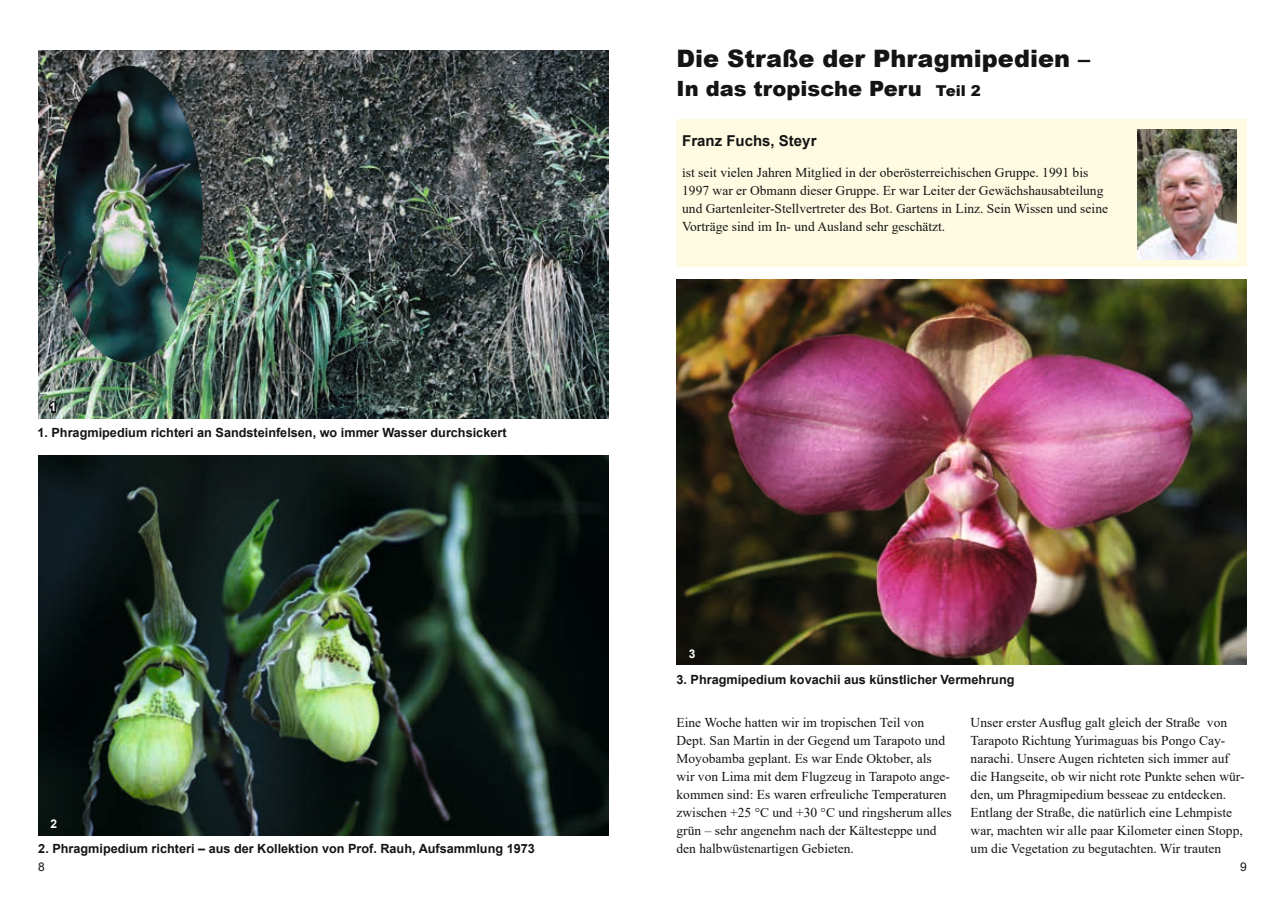
<style>
.page{position:relative;width:1285px;height:919px;background:#fff}
.page>*{position:absolute;margin:0;border:0;box-sizing:border-box;transform-origin:0 0}
.t1{font:900 24px "Arial";color:#131413}
.t2{font:900 21px "Arial";color:#131413}
.t3{font:700 15px "Arial";color:#131413}
.t4{font:13.5px/18px "Times New Roman";color:#131413}
.t5{font:700 12.6px "Arial";color:#131413}
.t6{font:700 12px "Arial";color:#fff}
.t7{font:12px "Arial";color:#131413}
.s1{font-size:15px}
.s2{font-family:"Minion Pro"}
</style>
<div class="page">
<img style="left:38px;top:455px;width:570px;height:380px">
<img style="left:38px;top:50px;width:570px;height:369px">
<img style="left:54px;top:66px;width:149px;height:296px">
<svg style="left:47px;top:398px;width:11px;height:16px"></svg>
<div style="left:676px;top:120px;width:570px;height:147px;background:#fffbe3"></div>
<img style="left:1137px;top:129px;width:98px;height:130px">
<img style="left:676px;top:280px;width:570px;height:384px">
<p class="t6" style="left:50px;top:398px;width:8px">1</p>
<p class="t5" style="left:37px;top:423px;width:470px">1. Phragmipedium richteri an Sandsteinfelsen, wo immer Wasser durchsickert</p>
<p class="t6" style="left:50px;top:814px;width:8px">2</p>
<p class="t5" style="left:38px;top:839px;width:498px">2. Phragmipedium richteri – aus der Kollektion von Prof. Rauh, Aufsammlung 1973</p>
<h1 class="t1" style="left:676px;top:41px;width:415px">Die Straße der Phragmipedien –</h1>
<h2 class="t2" style="left:676px;top:73px;width:306px">In das tropische Peru <span class="s1">Teil 2</span></h2>
<p class="t3" style="left:682px;top:131px;width:136px">Franz Fuchs, Steyr</p>
<p class="t4" style="left:682px;top:162px;width:427px"><span class="s2">i</span>st seit vielen Jahren Mitglied in der oberösterreichischen Gruppe. 1991 bis 1997 war er Obmann dieser Gruppe. Er war Leiter der Gewächshausabteilung und Gartenleiter-Stellvertreter des Bot. Gartens in Linz. Sein Wissen und seine Vorträge sind im In- und Ausland sehr geschätzt.</p>
<p class="t6" style="left:688px;top:645px;width:8px">3</p>
<p class="t5" style="left:676px;top:670px;width:339px">3. Phragmipedium kovachii aus künstlicher Vermehrung</p>
<p class="t4" style="left:676px;top:712px;width:277px">Eine Woche hatten wir im tropischen Teil von Dept. San Martin in der Gegend um Tarapoto und Moyobamba geplant. Es war Ende Oktober, als wir von Lima mit dem Flugzeug in Tarapoto ange&shy;kommen sind: Es waren erfreuliche Temperaturen zwischen +25 °C und +30 °C und ringsherum alles grün – sehr angenehm nach der Kältesteppe und den halbwüstenartigen Gebieten.</p>
<p class="t4" style="left:970px;top:712px;width:275px">Unser erster Ausflug galt gleich der Straße von Tarapoto Richtung Yurimaguas bis Pongo Cay&shy;narachi. Unsere Augen richteten sich immer auf die Hangseite, ob wir nicht rote Punkte sehen wür&shy;den, um Phragmipedium besseae zu entdecken.<br>Entlang der Straße, die natürlich eine Lehmpiste war, machten wir alle paar Kilometer einen Stopp, um die Vegetation zu begutachten. Wir trauten</p>
<p class="t7" style="left:38px;top:858px;width:8px">8</p>
<p class="t7" style="left:1239px;top:858px;width:8px">9</p>
</div>
